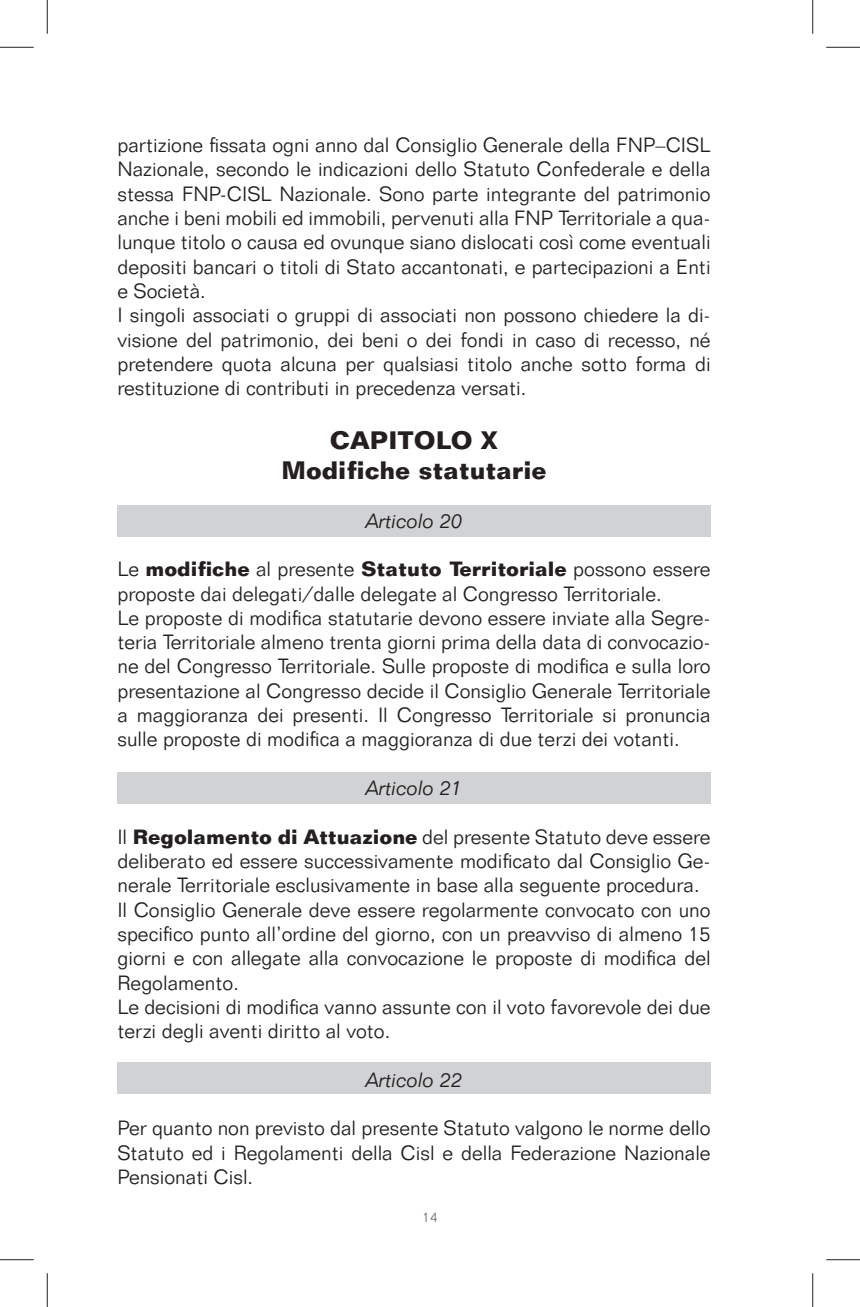
<style>
.page{position:relative;width:860px;height:1307px;background:#fff}
.page>*{position:absolute;margin:0;border:0;box-sizing:border-box;transform-origin:0 0}
.t1{font:700 24.75px/29.7px "Folio BT";color:#231f20;text-align:center}
.t2{font:300 20.25px/24.3px "Folio BT";color:#231f20}
.t3{font:italic 300 20.25px "Folio BT";color:#231f20}
.t4{font:300 13.5px "Folio BT";color:#6c6d70}
.s1{font-weight:700}
</style>
<div class="page">
<div style="left:117px;top:505px;width:594px;height:31px;background:#d1d2d4"></div>
<div style="left:117px;top:771px;width:594px;height:32px;background:#d1d2d4"></div>
<div style="left:117px;top:1062px;width:594px;height:32px;background:#d1d2d4"></div>
<hr style="left:0;top:47px;width:34px;height:1px;background:#231f20">
<hr style="left:826px;top:47px;width:34px;height:1px;background:#231f20">
<hr style="left:0;top:1259px;width:34px;height:1px;background:#231f20">
<hr style="left:826px;top:1259px;width:34px;height:1px;background:#231f20">
<hr style="left:47px;top:0;width:1px;height:34px;background:#231f20">
<hr style="left:47px;top:1273px;width:1px;height:33px;background:#231f20">
<hr style="left:812px;top:0;width:1px;height:34px;background:#231f20">
<hr style="left:812px;top:1273px;width:1px;height:33px;background:#231f20">
<p class="t2" style="left:117px;top:135px;width:595px">partizione fissata ogni anno dal Consiglio Generale della FNP–CISL Nazionale, secondo le indicazioni dello Statuto Confederale e della stessa FNP-CISL Nazionale. Sono parte integrante del patrimonio anche i beni mobili ed immobili, pervenuti alla FNP Territoriale a qua&shy;lunque titolo o causa ed ovunque siano dislocati così come eventuali depositi bancari o titoli di Stato accantonati, e partecipazioni a Enti e Società.<br>I singoli associati o gruppi di associati non possono chiedere la di&shy;visione del patrimonio, dei beni o dei fondi in caso di recesso, né pretendere quota alcuna per qualsiasi titolo anche sotto forma di restituzione di contributi in precedenza versati.</p>
<p class="t1" style="left:281px;top:428px;width:267px">CAPITOLO X<br>Modifiche statutarie</p>
<p class="t3" style="left:366px;top:512px;width:98px">Articolo 20</p>
<p class="t2" style="left:117px;top:559px;width:595px">Le <span class="s1">modifiche</span> al presente <span class="s1">Statuto Territoriale</span> possono essere proposte dai delegati/dalle delegate al Congresso Territoriale.<br>Le proposte di modifica statutarie devono essere inviate alla Segre&shy;teria Territoriale almeno trenta giorni prima della data di convocazio&shy;ne del Congresso Territoriale. Sulle proposte di modifica e sulla loro presentazione al Congresso decide il Consiglio Generale Territoriale a maggioranza dei presenti. Il Congresso Territoriale si pronuncia sulle proposte di modifica a maggioranza di due terzi dei votanti.</p>
<p class="t3" style="left:366px;top:779px;width:98px">Articolo 21</p>
<p class="t2" style="left:117px;top:826px;width:595px">Il <span class="s1">Regolamento di Attuazione</span> del presente Statuto deve essere deliberato ed essere successivamente modificato dal Consiglio Ge&shy;nerale Territoriale esclusivamente in base alla seguente procedura.<br>Il Consiglio Generale deve essere regolarmente convocato con uno specifico punto all’ordine del giorno, con un preavviso di almeno 15 giorni e con allegate alla convocazione le proposte di modifica del Regolamento.<br>Le decisioni di modifica vanno assunte con il voto favorevole dei due terzi degli aventi diritto al voto.</p>
<p class="t3" style="left:366px;top:1071px;width:98px">Articolo 22</p>
<p class="t2" style="left:117px;top:1117px;width:595px;text-align:justify">Per quanto non previsto dal presente Statuto valgono le norme dello Statuto ed i Regolamenti della Cisl e della Federazione Nazionale Pensionati Cisl.</p>
<p class="t4" style="left:423px;top:1212px;width:16px">14</p>
</div>
